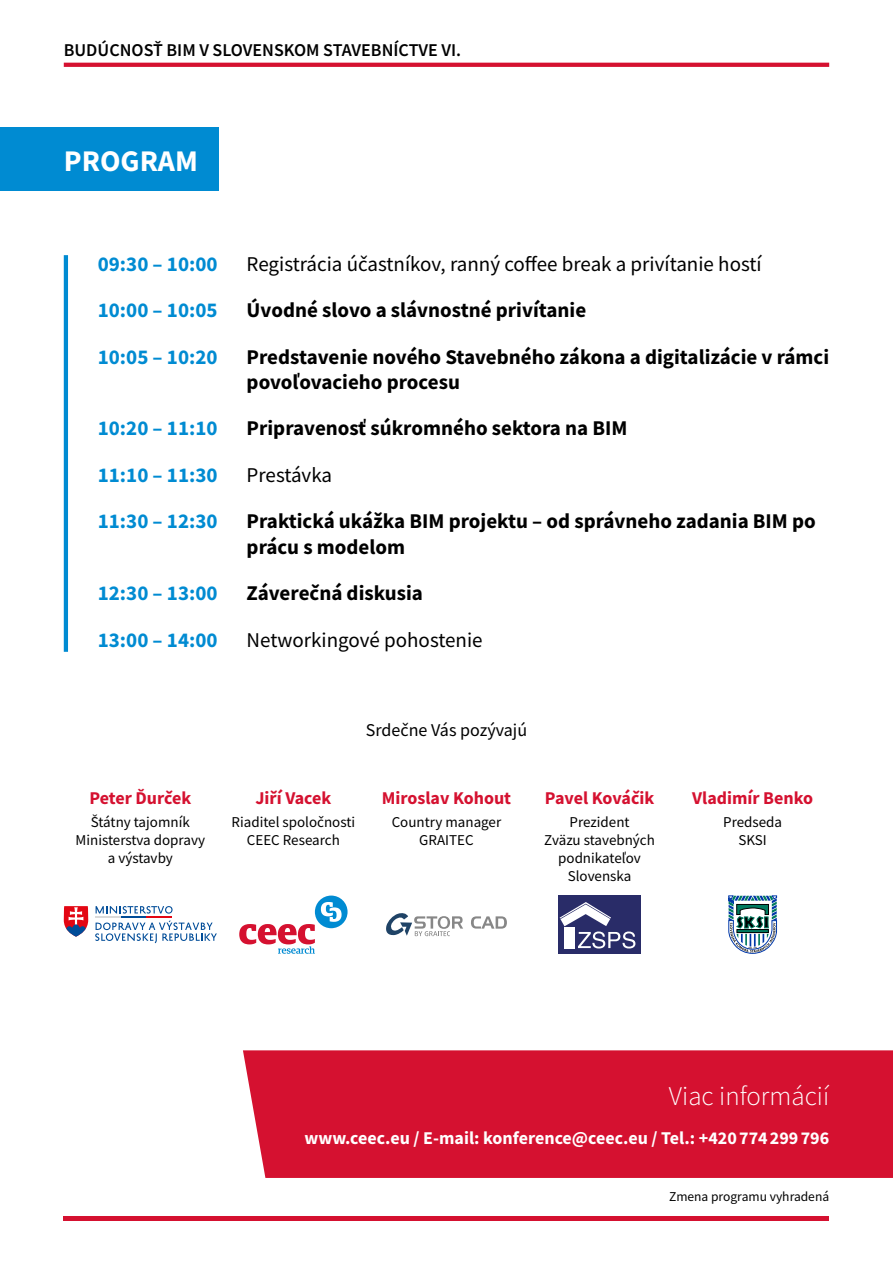
<style>
.page{position:relative;width:893px;height:1263px;background:#fff}
.page>*{position:absolute;margin:0;border:0;box-sizing:border-box;transform-origin:0 0}
.t1{font:700 30px "Source Sans Pro";color:#fff}
.t2{font:300 27px "Source Sans Pro";color:#fff}
.t3{font:700 21px/25.2px "Source Sans Pro";color:#000}
.t4{font:700 21px "Source Sans Pro";color:#008bd2}
.t5{font:21px "Source Sans Pro";color:#000}
.t6{font:700 18px "Source Sans Pro";color:#d51130}
.t7{font:700 18px "Source Sans Pro";color:#fff}
.t8{font:600 18px "Source Sans Pro";color:#000}
.t9{font:18px "Source Sans Pro";color:#000}
.t10{font:15px/18px "Source Sans Pro";color:#000;text-align:center}
.t11{font:13.5px "Source Sans Pro";color:#000}
</style>
<div class="page">
<svg style="left:64px;top:63px;width:765px;height:4px;background:#d51634"></svg>
<div style="left:0;top:128px;width:219px;height:63px;background:#008bd2"></div>
<div style="left:243px;top:1050px;width:650px;height:128px;background:#d51130"></div>
<hr style="left:64px;top:255px;width:4px;height:397px;background:#008bd2">
<div style="left:315px;top:895px;width:33px;height:33px;background:#008bd2;border-radius:50%"></div>
<svg style="left:239px;top:924px;width:76px;height:30px"></svg>
<svg style="left:321px;top:902px;width:21px;height:20px"></svg>
<svg style="left:95px;top:906px;width:122px;height:37px"></svg>
<svg style="left:64px;top:906px;width:24px;height:31px"></svg>
<svg style="left:386px;top:913px;width:77px;height:23px"></svg>
<svg style="left:471px;top:916px;width:36px;height:13px"></svg>
<div style="left:558px;top:895px;width:83px;height:59px;background:#292c68"></div>
<svg style="left:560px;top:902px;width:75px;height:46px"></svg>
<svg style="left:728px;top:895px;width:49px;height:59px"></svg>
<hr style="left:64px;top:1216px;width:765px;height:4px;background:#d51130">
<p class="t8" style="left:64px;top:38px;width:399px">BUDÚCNOSŤ BIM V SLOVENSKOM STAVEBNÍCTVE VI.</p>
<h1 class="t1" style="left:64px;top:140px;width:136px">PROGRAM</h1>
<p class="t4" style="left:98px;top:250px;width:121px">09:30 – 10:00</p>
<p class="t5" style="left:247px;top:251px;width:516px">Registrácia účastníkov, ranný coffee break a privítanie hostí</p>
<p class="t4" style="left:98px;top:296px;width:121px">10:00 – 10:05</p>
<p class="t3" style="left:247px;top:297px;width:341px">Úvodné slovo a slávnostné privítanie</p>
<p class="t4" style="left:98px;top:343px;width:121px">10:05 – 10:20</p>
<p class="t3" style="left:247px;top:344px;width:584px">Predstavenie nového Stavebného zákona a digitalizácie v rámci povoľovacieho procesu</p>
<p class="t4" style="left:98px;top:414px;width:121px">10:20 – 11:10</p>
<p class="t3" style="left:247px;top:416px;width:382px">Pripravenosť súkromného sektora na BIM</p>
<p class="t4" style="left:98px;top:461px;width:121px">11:10 – 11:30</p>
<p class="t5" style="left:247px;top:462px;width:87px">Prestávka</p>
<p class="t4" style="left:98px;top:507px;width:121px">11:30 – 12:30</p>
<p class="t3" style="left:247px;top:508px;width:571px">Praktická ukážka BIM projektu – od správneho zadania BIM po prácu s modelom</p>
<p class="t4" style="left:98px;top:579px;width:121px">12:30 – 13:00</p>
<p class="t3" style="left:247px;top:580px;width:178px">Záverečná diskusia</p>
<p class="t4" style="left:98px;top:625px;width:121px">13:00 – 14:00</p>
<p class="t5" style="left:247px;top:626px;width:238px">Networkingové pohostenie</p>
<p class="t6" style="left:89px;top:786px;width:103px">Peter Ďurček</p>
<p class="t10" style="left:76px;top:813px;width:131px">Štátny tajomník<br>Ministerstva dopravy a výstavby</p>
<p class="t9" style="left:366px;top:718px;width:163px">Srdečne Vás pozývajú</p>
<p class="t6" style="left:255px;top:786px;width:77px">Jiří Vacek</p>
<p class="t10" style="left:232px;top:813px;width:125px">Riaditel spoločnosti<br>CEEC Research</p>
<p class="t6" style="left:382px;top:786px;width:131px">Miroslav Kohout</p>
<p class="t10" style="left:392px;top:813px;width:111px">Country manager<br>GRAITEC</p>
<p class="t6" style="left:545px;top:786px;width:111px">Pavel Kováčik</p>
<p class="t10" style="left:544px;top:813px;width:112px">Prezident<br>Zväzu stavebných podnikateľov<br>Slovenska</p>
<p class="t6" style="left:692px;top:786px;width:122px">Vladimír Benko</p>
<p class="t10" style="left:723px;top:813px;width:60px">Predseda<br>SKSI</p>
<p class="t2" style="left:669px;top:1079px;width:162px">Viac informácií</p>
<p class="t7" style="left:305px;top:1125px;width:526px">www.ceec.eu / E-mail: konference@ceec.eu / Tel.: +420774299796</p>
<p class="t11" style="left:669px;top:1188px;width:162px">Zmena programu vyhradená</p>
</div>
